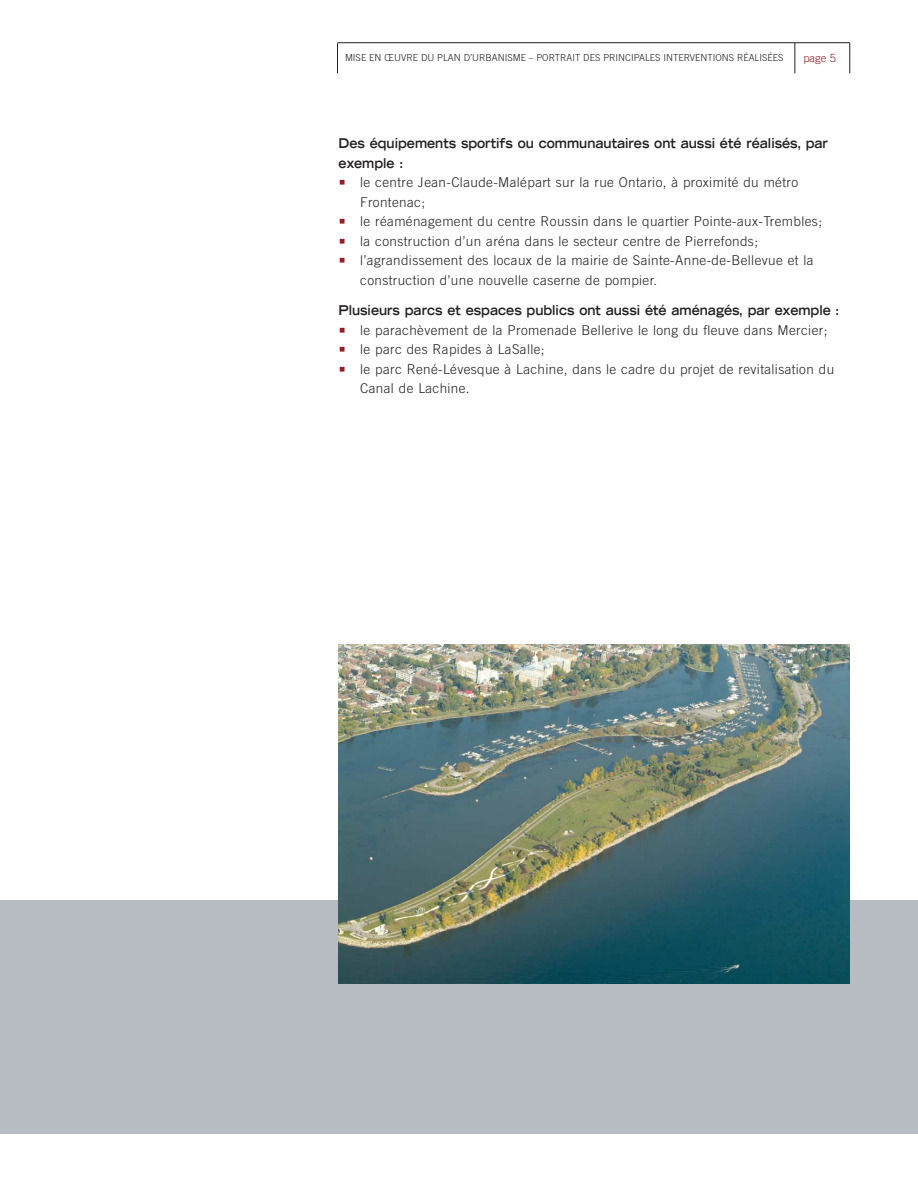
<style>
.page{position:relative;width:918px;height:1188px;background:#fff}
.page>*{position:absolute;margin:0;border:0;box-sizing:border-box;transform-origin:0 0}
.t1{font:300 13.5px/19.5px "Trade Gothic";letter-spacing:.03em;color:#231f20}
.t2{font:700 expanded 13.5px/19.5px "Trade Gothic LH";color:#231f20;scale:.9 1}
.t3{font:300 11.25px "Trade Gothic";color:#9a1a27}
.t4{font:300 9.6px "Trade Gothic";color:#231f20}
.s1{font-family:"Oblong";font-weight:700;font-size:25.5px;color:#9a1a27}
</style>
<div class="page">
<div style="left:0;top:900px;width:918px;height:234px;background:#b6bcc1"></div>
<img style="left:339px;top:645px;width:511px;height:339px">
<hr style="left:338px;top:42px;width:512px;height:1px;background:#231f20">
<hr style="left:337px;top:43px;width:1px;height:30px;background:#231f20">
<hr style="left:795px;top:43px;width:1px;height:30px;background:#231f20">
<hr style="left:850px;top:43px;width:1px;height:30px;background:#231f20">
<p class="t4" style="left:345px;top:54px;width:440px">MISE EN ŒUVRE DU PLAN D’URBANISME – PORTRAIT DES PRINCIPALES INTERVENTIONS RÉALISÉES</p>
<p class="t3" style="left:803px;top:54px;width:34px">page 5</p>
<p class="t2" style="left:339px;top:135px;width:545px">Des équipements sportifs ou communautaires ont aussi été réalisés, par exemple :</p>
<p class="t1" style="left:360px;top:174px;width:439px;text-indent:-22px"><span class="s1">•</span> le centre Jean-Claude-Malépart sur la rue Ontario, à proximité du métro<br>Frontenac;</p>
<p class="t1" style="left:339px;top:213px;width:485px"><span class="s1">•</span> le réaménagement du centre Roussin dans le quartier Pointe-aux-Trembles;</p>
<p class="t1" style="left:339px;top:233px;width:421px"><span class="s1">•</span> la construction d’un aréna dans le secteur centre de Pierrefonds;</p>
<p class="t1" style="left:360px;top:252px;width:455px;text-indent:-22px"><span class="s1">•</span> l’agrandissement des locaux de la mairie de Sainte-Anne-de-Bellevue et la construction d’une nouvelle caserne de pompier.</p>
<p class="t2" style="left:339px;top:302px;width:558px">Plusieurs parcs et espaces publics ont aussi été aménagés, par exemple :</p>
<p class="t1" style="left:339px;top:321px;width:490px"><span class="s1">•</span> le parachèvement de la Promenade Bellerive le long du fleuve dans Mercier;</p>
<p class="t1" style="left:339px;top:341px;width:208px"><span class="s1">•</span> le parc des Rapides à LaSalle;</p>
<p class="t1" style="left:360px;top:360px;width:475px;text-indent:-22px"><span class="s1">•</span> le parc René-Lévesque à Lachine, dans le cadre du projet de revitalisation du<br>Canal de Lachine.</p>
</div>
